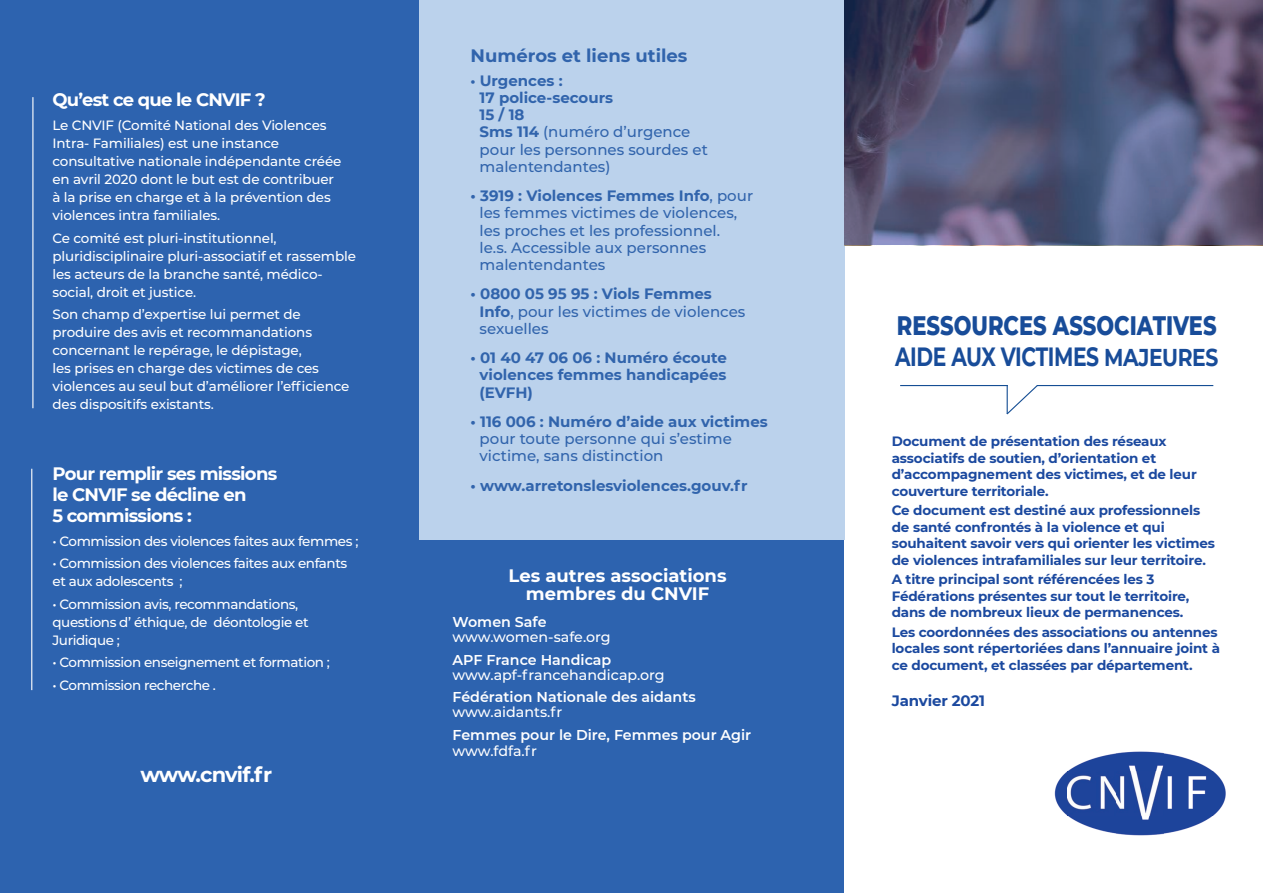
<style>
.page{position:relative;width:1263px;height:893px;background:#fff}
.page>*{position:absolute;margin:0;border:0;box-sizing:border-box;transform-origin:0 0}
.t1{font:800 27.3px "Montserrat";color:#184c99;scale:.77 1}
.t2{font:700 26.25px "Montserrat";letter-spacing:-.02em;color:#184c99;scale:.77 1}
.t3{font:700 21px "Montserrat";letter-spacing:-.04em;color:#fff}
.t4{font:700 18px/21px "Montserrat";letter-spacing:-.04em;color:#fff}
.t5{font:700 18px/18px "Montserrat";color:#fff;text-align:center}
.t6{font:700 18px "Montserrat";color:#3164ac}
.t7{font:500 15px/17.2px "Montserrat";color:#3164ac}
.t8{font:700 15px/17.2px "Montserrat";color:#3164ac;text-align:justify}
.t9{font:700 15px "Montserrat";letter-spacing:-.01em;color:#1b499f}
.t10{font:600 14.25px "Montserrat";color:#fff}
.t11{font:500 14.25px "Montserrat";color:#fff}
.t12{font:500 13.5px/18px "Montserrat";letter-spacing:-.01em;color:#fff}
.t13{font:700 13.5px/16.5px "Montserrat";letter-spacing:-.01em;color:#1b499f}
.t14{font:500 13.5px/18px "Montserrat";letter-spacing:-.03em;color:#fff}
.s1{font-weight:700;font-size:14.25px}
.s2{font-weight:700}
.s3{font-size:24.3px}
</style>
<div class="page">
<div style="left:412px;top:0;width:432px;height:893px;background:#2d63af"></div>
<div style="left:412px;top:0;width:432px;height:540px;background:#bbd2ec"></div>
<div style="left:0;top:0;width:419px;height:893px;background:#2d63af"></div>
<img style="left:844px;top:0;width:419px;height:245px">
<hr style="left:900px;top:385px;width:108px;height:1px;background:#154e94">
<hr style="left:1037px;top:385px;width:176px;height:1px;background:#154e94">
<svg style="left:1005px;top:385px;width:34px;height:30px"></svg>
<hr style="left:32px;top:97px;width:1px;height:311px;background:#fff">
<hr style="left:31px;top:469px;width:1px;height:221px;background:#fff">
<img style="left:1054px;top:751px;width:172px;height:85px">
<h3 class="t4" style="left:52px;top:89px;width:215px">Qu’est ce que le CNVIF ?</h3>
<p class="t12" style="left:52px;top:116px;width:290px">Le CNVIF (Comité National des Violences Intra- Familiales) est une instance consultative nationale indépendante créée en avril 2020 dont le but est de contribuer à la prise en charge et à la prévention des violences intra familiales.</p>
<p class="t12" style="left:52px;top:228px;width:305px">Ce comité est pluri-institutionnel, pluridisciplinaire pluri-associatif et rassemble les acteurs de la branche santé, médico&shy;social, droit et justice.</p>
<p class="t12" style="left:52px;top:305px;width:299px">Son champ d’expertise lui permet de produire des avis et recommandations concernant le repérage, le dépistage,<br>les prises en charge des victimes de ces violences au seul but d’améliorer l’efficience des dispositifs existants.</p>
<h3 class="t4" style="left:52px;top:463px;width:226px">Pour remplir ses missions le CNVIF se décline en<br>5 commissions :</h3>
<p class="t14" style="left:52px;top:531px;width:307px">• Commission des violences faites aux femmes ;</p>
<p class="t14" style="left:52px;top:554px;width:296px">• Commission des violences faites aux enfants et aux adolescents ;</p>
<p class="t14" style="left:52px;top:594px;width:258px">• Commission avis, recommandations, questions d’ éthique, de déontologie et<br>Juridique ;</p>
<p class="t14" style="left:52px;top:653px;width:279px">• Commission enseignement et formation ;</p>
<p class="t14" style="left:52px;top:675px;width:165px">• Commission recherche .</p>
<h3 class="t3" style="left:140px;top:762px;width:133px">www.cnvif.fr</h3>
<h3 class="t6" style="left:471px;top:44px;width:218px">Numéros et liens utiles</h3>
<p class="t7" style="left:480px;top:71px;width:230px;text-indent:-9px"><span class="s1">•</span> <span class="s2">Urgences :<br>17 police-secours<br>15 / 18<br>Sms 114</span> (numéro d’urgence pour les personnes sourdes et malentendantes)</p>
<p class="t7" style="left:480px;top:187px;width:275px;text-indent:-9px"><span class="s2">• 3919 : Violences Femmes Info</span>, pour les femmes victimes de violences, les proches et les professionnel.<br>le.s. Accessible aux personnes malentendantes</p>
<p class="t7" style="left:480px;top:285px;width:267px;text-indent:-9px"><span class="s2">• 0800 05 95 95 : Viols Femmes<br>Info</span>, pour les victimes de violences sexuelles</p>
<p class="t8" style="left:480px;top:349px;width:249px;text-indent:-9px">• 01 40 47 06 06 : Numéro écoute violences femmes handicapées (EVFH)</p>
<p class="t8" style="left:471px;top:413px;width:299px">• 116 006 : Numéro d’aide aux victimes</p>
<p class="t7" style="left:480px;top:430px;width:254px">pour toute personne qui s’estime victime, sans distinction</p>
<p class="t8" style="left:471px;top:477px;width:278px">• www.arretonslesviolences.gouv.fr</p>
<h3 class="t5" style="left:509px;top:567px;width:219px">Les autres associations membres du CNVIF</h3>
<p class="t10" style="left:453px;top:614px;width:95px">Women Safe</p>
<p class="t11" style="left:453px;top:627px;width:160px">www.women-safe.org</p>
<p class="t10" style="left:453px;top:651px;width:160px">APF France Handicap</p>
<p class="t11" style="left:453px;top:665px;width:214px">www.apf-francehandicap.org</p>
<p class="t10" style="left:453px;top:689px;width:245px">Fédération Nationale des aidants</p>
<p class="t11" style="left:453px;top:702px;width:111px">www.aidants.fr</p>
<p class="t10" style="left:453px;top:726px;width:300px">Femmes pour le Dire, Femmes pour Agir</p>
<p class="t11" style="left:453px;top:741px;width:86px">www.fdfa.fr</p>
<h1 class="t1" style="left:897px;top:308px;width:417px">RESSOURCES ASSOCIATIVES</h1>
<h2 class="t2" style="left:895px;top:341px;width:421px">AIDE AUX VICTIMES <span class="s3">MAJEURES</span></h2>
<p class="t13" style="left:892px;top:433px;width:307px">Document de présentation des réseaux associatifs de soutien, d’orientation et d’accompagnement des victimes, et de leur couverture territoriale.</p>
<p class="t13" style="left:892px;top:502px;width:325px">Ce document est destiné aux professionnels de santé confrontés à la violence et qui souhaitent savoir vers qui orienter les victimes de violences intrafamiliales sur leur territoire.</p>
<p class="t13" style="left:892px;top:571px;width:299px">A titre principal sont référencées les 3<br>Fédérations présentes sur tout le territoire, dans de nombreux lieux de permanences.</p>
<p class="t13" style="left:892px;top:623px;width:330px">Les coordonnées des associations ou antennes locales sont répertoriées dans l’annuaire joint à ce document, et classées par département.</p>
<p class="t9" style="left:892px;top:691px;width:95px">Janvier 2021</p>
</div>
